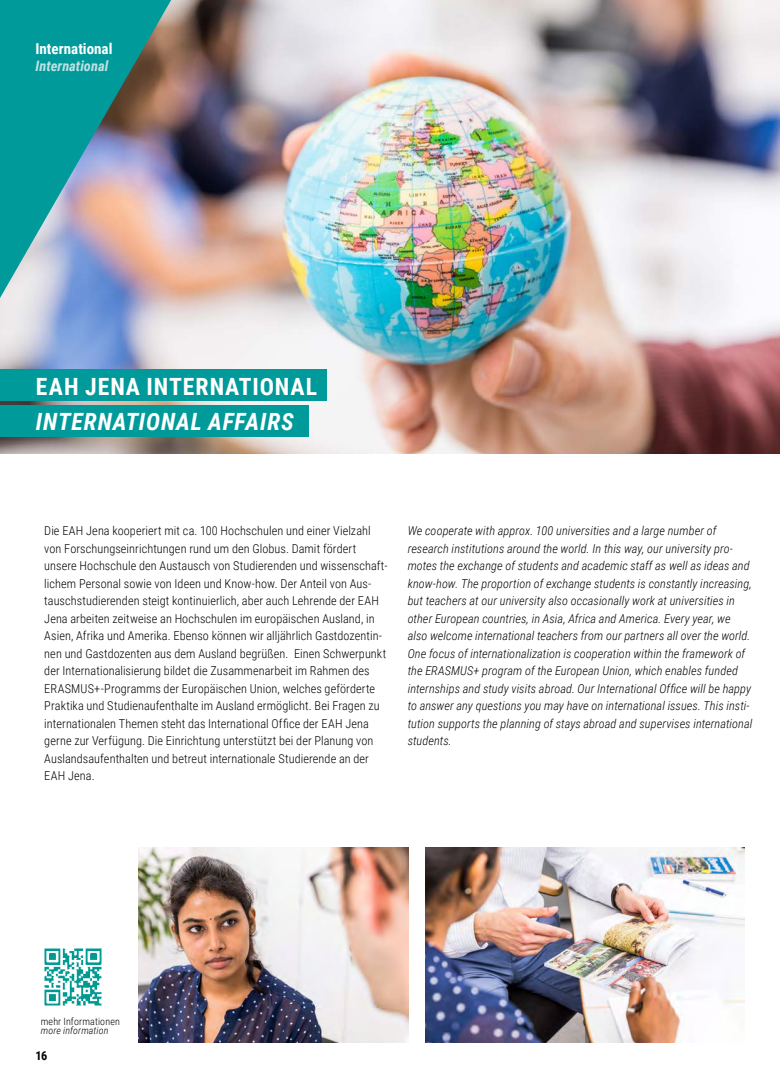
<style>
.page{position:relative;width:780px;height:1081px;background:#fff}
.page>*{position:absolute;margin:0;border:0;box-sizing:border-box;transform-origin:0 0}
.t1{font:700 23.75px "Roboto Condensed";letter-spacing:.04em;color:#fff}
.t2{font:italic 700 23.75px "Roboto Condensed";letter-spacing:.03em;color:#fff}
.t3{font:700 15px "Roboto Condensed";color:#fff}
.t4{font:italic 700 14.38px "Roboto Condensed";color:#bee2e3}
.t5{font:300 12.25px/17.5px "Roboto Condensed";letter-spacing:.005em;color:#000}
.t6{font:italic 300 12.25px/17.5px "Roboto Condensed";letter-spacing:.005em;color:#000}
.t7{font:700 12.25px "Roboto Condensed";color:#000}
.t8{font:300 10px "Roboto Condensed";letter-spacing:.015em;color:#000}
.t9{font:italic 300 10px "Roboto Condensed";letter-spacing:.015em;color:#000}
</style>
<div class="page">
<img style="left:177px;top:0;width:603px;height:454px">
<img style="left:139px;top:847px;width:269px;height:195px">
<img style="left:425px;top:847px;width:319px;height:195px">
<img style="left:0;top:0;width:177px;height:454px">
<div style="left:0;top:405px;width:308px;height:32px;background:#009a9b"></div>
<div style="left:0;top:369px;width:326px;height:32px;background:#009a9b"></div>
<hr style="left:779px;top:405px;width:1px;height:32px;background:#009a9b">
<hr style="left:779px;top:369px;width:1px;height:32px;background:#009a9b">
<img style="left:44px;top:948px;width:58px;height:58px">
<p class="t3" style="left:35px;top:38px;width:78px">International</p>
<p class="t4" style="left:35px;top:56px;width:74px">International</p>
<h1 class="t1" style="left:36px;top:370px;width:283px">EAH JENA INTERNATIONAL</h1>
<h1 class="t2" style="left:36px;top:405px;width:259px">INTERNATIONAL AFFAIRS</h1>
<p class="t5" style="left:44px;top:521px;width:345px">Die EAH Jena kooperiert mit ca. 100 Hochschulen und einer Vielzahl von Forschungseinrichtungen rund um den Globus. Damit fördert unsere Hochschule den Austausch von Studierenden und wissenschaft&shy;lichem Personal sowie von Ideen und Know-how. Der Anteil von Aus&shy;tauschstudierenden steigt kontinuierlich, aber auch Lehrende der EAH Jena arbeiten zeitweise an Hochschulen im europäischen Ausland, in Asien, Afrika und Amerika. Ebenso können wir alljährlich Gastdozentin&shy;nen und Gastdozenten aus dem Ausland begrüßen. Einen Schwerpunkt der Internationalisierung bildet die Zusammenarbeit im Rahmen des ERASMUS+-Programms der Europäischen Union, welches geförderte Praktika und Studienaufenthalte im Ausland ermöglicht. Bei Fragen zu internationalen Themen steht das International Office der EAH Jena gerne zur Verfügung. Die Einrichtung unterstützt bei der Planung von Auslandsaufenthalten und betreut internationale Studierende an der EAH Jena.</p>
<p class="t6" style="left:407px;top:521px;width:346px">We cooperate with approx. 100 universities and a large number of research institutions around the world. In this way, our university pro&shy;motes the exchange of students and academic staff as well as ideas and know-how. The proportion of exchange students is constantly increasing, but teachers at our university also occasionally work at universities in other European countries, in Asia, Africa and America. Every year, we also welcome international teachers from our partners all over the world.<br>One focus of internationalization is cooperation within the framework of the ERASMUS+ program of the European Union, which enables funded internships and study visits abroad. Our International Office will be happy to answer any questions you may have on international issues. This insti&shy;tution supports the planning of stays abroad and supervises international students.</p>
<p class="t8" style="left:41px;top:1014px;width:81px">mehr Informationen</p>
<p class="t9" style="left:41px;top:1023px;width:69px">more information</p>
<p class="t7" style="left:35px;top:1047px;width:13px">16</p>
</div>
